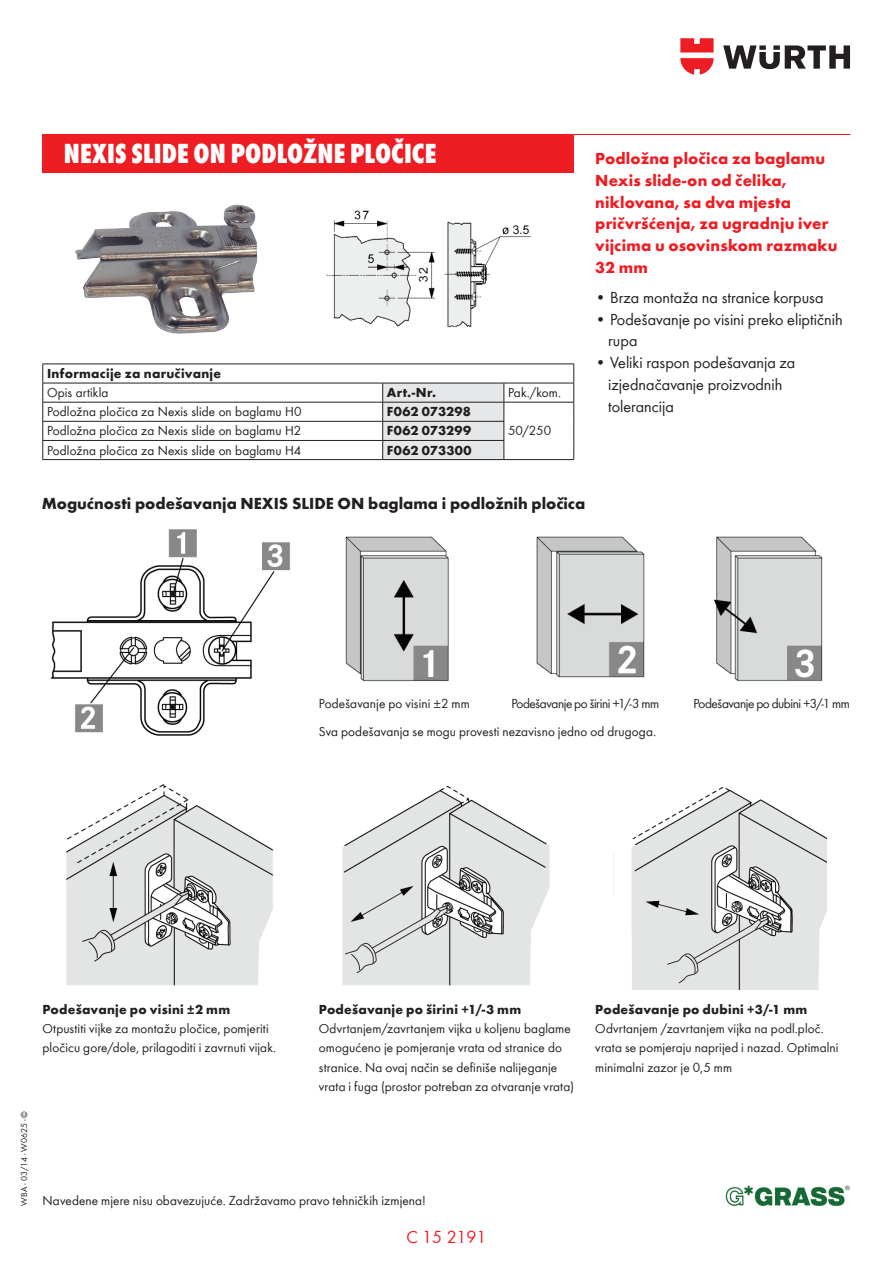
<style>
.page{position:relative;width:893px;height:1263px;background:#fff}
.page>*{position:absolute;margin:0;border:0;box-sizing:border-box;transform-origin:0 0}
.t1{font:800 condensed 28.5px "Wuerth";letter-spacing:.005em;color:#fff}
.t2{font:18px "Wuerth";color:#ee1d23}
.t3{font:16.5px/21.8px "Wuerth";color:#231f20}
.t4{font:700 16.5px/21.8px "Wuerth";letter-spacing:.01em;color:#ee1d23}
.t5{font:700 16.5px "Wuerth";color:#231f20}
.t6{font:13.5px/19.2px "Wuerth";letter-spacing:.01em;color:#231f20}
.t7{font:700 13.5px "Wuerth";letter-spacing:.02em;color:#231f20}
.t8{font:13.5px "Wuerth";letter-spacing:-.03em;color:#231f20}
.t9{font:13.5px "Wuerth";letter-spacing:-.035em;color:#231f20}
.t10{font:9px "Wuerth";color:#231f20}
</style>
<div class="page">
<img style="left:75px;top:204px;width:183px;height:130px">
<img style="left:326px;top:210px;width:206px;height:118px">
<img style="left:50px;top:529px;width:240px;height:207px">
<svg style="left:723px;top:45px;width:127px;height:24px"></svg>
<svg style="left:680px;top:38px;width:34px;height:37px"></svg>
<hr style="left:43px;top:134px;width:807px;height:1px;background:#ee1d23">
<div style="left:43px;top:134px;width:531px;height:38px;background:#ee1d23"></div>
<img style="left:342px;top:786px;width:208px;height:200px">
<img style="left:725px;top:1185px;width:125px;height:21px">
<hr style="left:43px;top:364px;width:340px;height:1px;background:#231f20">
<hr style="left:383px;top:364px;width:121px;height:1px;background:#231f20">
<hr style="left:504px;top:364px;width:70px;height:1px;background:#231f20">
<hr style="left:43px;top:383px;width:340px;height:1px;background:#231f20">
<hr style="left:504px;top:383px;width:70px;height:1px;background:#231f20">
<hr style="left:43px;top:402px;width:340px;height:1px;background:#231f20">
<hr style="left:504px;top:402px;width:70px;height:1px;background:#231f20">
<hr style="left:43px;top:421px;width:340px;height:1px;background:#231f20">
<hr style="left:43px;top:440px;width:340px;height:1px;background:#231f20">
<svg style="left:43px;top:364px;width:1px;height:95px"></svg>
<svg style="left:382px;top:383px;width:123px;height:76px;background:#d9dadc"></svg>
<svg style="left:573px;top:364px;width:1px;height:95px"></svg>
<hr style="left:43px;top:459px;width:340px;height:1px;background:#231f20">
<hr style="left:383px;top:459px;width:121px;height:1px;background:#231f20">
<hr style="left:504px;top:459px;width:70px;height:1px;background:#231f20">
<img style="left:345px;top:536px;width:478px;height:146px">
<img style="left:66px;top:784px;width:207px;height:202px">
<img style="left:613px;top:786px;width:213px;height:204px">
<h1 class="t1" style="left:64px;top:133px;width:374px">NEXIS SLIDE ON PODLOŽNE PLOČICE</h1>
<p class="t7" style="left:47px;top:363px;width:176px">Informacije za naručivanje</p>
<p class="t6" style="left:47px;top:382px;width:63px">Opis artikla</p>
<p class="t7" style="left:387px;top:383px;width:51px">Art.-Nr.</p>
<p class="t6" style="left:508px;top:382px;width:54px">Pak./kom.</p>
<p class="t6" style="left:47px;top:401px;width:256px">Podložna pločica za Nexis slide on baglamu H0</p>
<p class="t7" style="left:387px;top:402px;width:85px">F062 073298</p>
<p class="t6" style="left:47px;top:421px;width:256px">Podložna pločica za Nexis slide on baglamu H2</p>
<p class="t7" style="left:387px;top:421px;width:86px">F062 073299</p>
<p class="t6" style="left:508px;top:421px;width:45px">50/250</p>
<p class="t6" style="left:47px;top:440px;width:256px">Podložna pločica za Nexis slide on baglamu H4</p>
<p class="t7" style="left:387px;top:440px;width:86px">F062 073300</p>
<p class="t4" style="left:595px;top:146px;width:244px">Podložna pločica za baglamu<br>Nexis slide-on od čelika, niklovana, sa dva mjesta pričvršćenja, za ugradnju iver vijcima u osovinskom razmaku<br>32 mm</p>
<p class="t3" style="left:595px;top:286px;width:230px">• Brza montaža na stranice korpusa</p>
<p class="t3" style="left:608px;top:308px;width:236px;text-indent:-13px">• Podešavanje po visini preko eliptičnih rupa</p>
<p class="t3" style="left:608px;top:351px;width:189px;text-indent:-13px">• Veliki raspon podešavanja za izjednačavanje proizvodnih tolerancija</p>
<p class="t5" style="left:42px;top:491px;width:545px">Mogućnosti podešavanja NEXIS SLIDE ON baglama i podložnih pločica</p>
<p class="t6" style="left:319px;top:693px;width:152px">Podešavanje po visini ±2 mm</p>
<p class="t8" style="left:511px;top:694px;width:149px">Podešavanje po širini +1/-3 mm</p>
<p class="t9" style="left:693px;top:694px;width:158px">Podešavanje po dubini +3/-1 mm</p>
<p class="t6" style="left:319px;top:721px;width:339px">Sva podešavanja se mogu provesti nezavisno jedno od drugoga.</p>
<p class="t10" style="left:18px;top:1205px;width:96px;rotate:-90deg">WBA - 03/14 - W0625 - ©</p>
<p class="t7" style="left:43px;top:1000px;width:189px">Podešavanje po visini ±2 mm</p>
<p class="t6" style="left:43px;top:1018px;width:235px">Otpustiti vijke za montažu pločice, pomjeriti pločicu gore/dole, prilagoditi i zavrnuti vijak.</p>
<p class="t7" style="left:319px;top:1000px;width:204px">Podešavanje po širini +1/-3 mm</p>
<p class="t6" style="left:319px;top:1018px;width:257px">Odvrtanjem/zavrtanjem vijka u koljenu baglame omogućeno je pomjeranje vrata od stranice do stranice. Na ovaj način se definiše nalijeganje vrata i fuga (prostor potreban za otvaranje vrata)</p>
<p class="t6" style="left:43px;top:1190px;width:385px">Navedene mjere nisu obavezujuće. Zadržavamo pravo tehničkih izmjena!</p>
<h2 class="t2" style="left:406px;top:1225px;width:82px">C 15 2191</h2>
<p class="t7" style="left:595px;top:1000px;width:214px">Podešavanje po dubini +3/-1 mm</p>
<p class="t6" style="left:595px;top:1018px;width:245px">Odvrtanjem /zavrtanjem vijka na podl.ploč. vrata se pomjeraju naprijed i nazad. Optimalni minimalni zazor je 0,5 mm</p>
</div>
